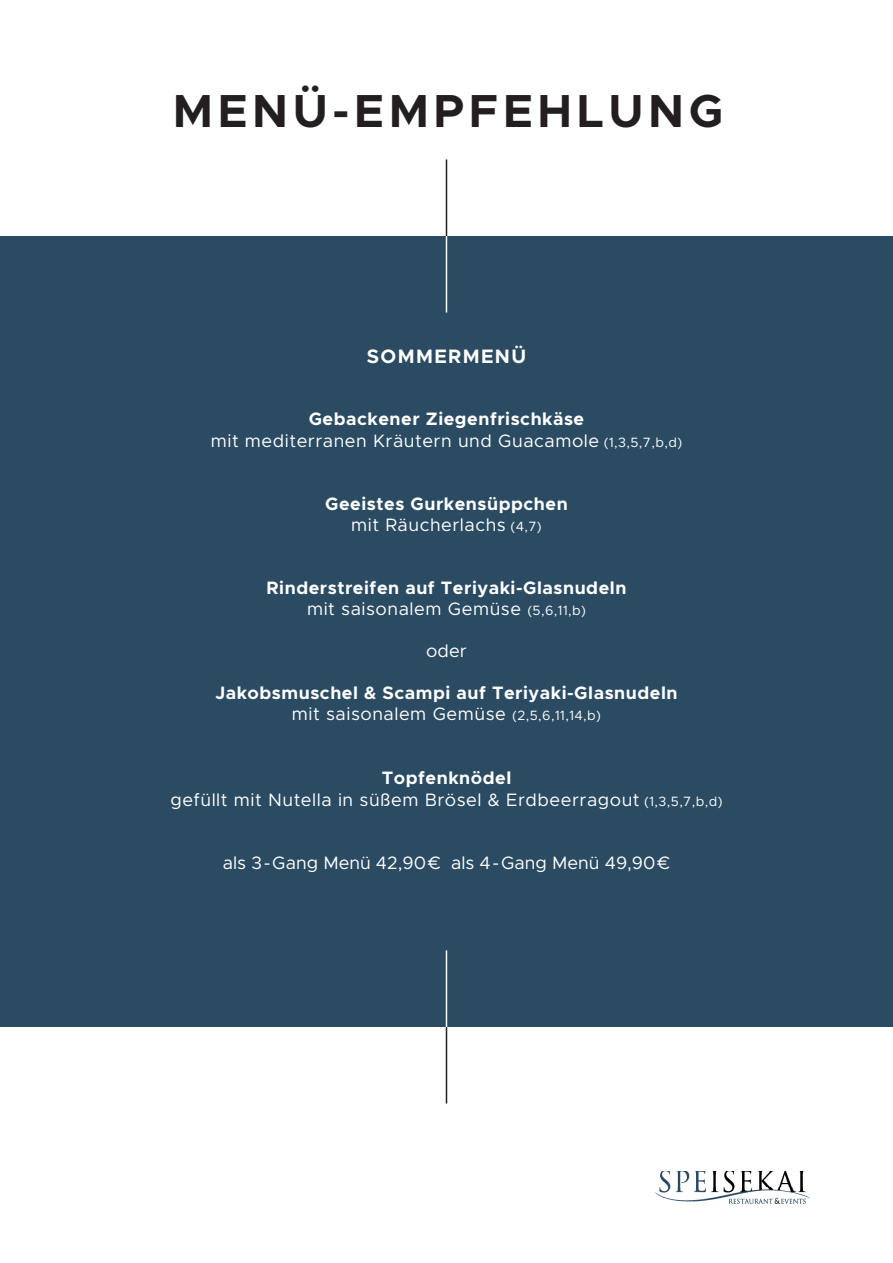
<style>
.page{position:relative;width:893px;height:1263px;background:#fff}
.page>*{position:absolute;margin:0;border:0;box-sizing:border-box;transform-origin:0 0}
.t1{font:700 46.5px "Metropolis";letter-spacing:.1em;color:#231f20}
.t2{font:700 19.5px "Metropolis";letter-spacing:.07em;color:#fff}
.t3{font:700 18px/21px "Metropolis";letter-spacing:.03em;color:#fff;text-align:center}
.t4{font:18px/21.6px "Metropolis";letter-spacing:.03em;color:#fff;text-align:center}
.t5{font:18px "Metropolis";color:#fff}
.s1{font-weight:700}
.s2{font-size:13.5px}
.s3{font-weight:400}
.s4{font-weight:400;font-size:13.5px}
</style>
<div class="page">
<div style="left:0;top:236px;width:893px;height:791px;background:#2a4b62"></div>
<img style="left:655px;top:1171px;width:154px;height:32px">
<hr style="left:446px;top:159px;width:1px;height:77px;background:#231f20">
<hr style="left:446px;top:1027px;width:1px;height:76px;background:#231f20">
<hr style="left:446px;top:236px;width:1px;height:77px;background:#fff">
<hr style="left:446px;top:950px;width:1px;height:77px;background:#fff">
<h1 class="t1" style="left:173px;top:81px;width:552px">MENÜ-EMPFEHLUNG</h1>
<p class="t2" style="left:367px;top:344px;width:161px">SOMMERMENÜ</p>
<p class="t4" style="left:211px;top:408px;width:473px"><span class="s1">Gebackener Ziegenfrischkäse<br></span>mit mediterranen Kräutern und Guacamole <span class="s2">(1,3,5,7,b,d)</span></p>
<p class="t3" style="left:325px;top:493px;width:244px;line-height:21.6px">Geeistes Gurkensüppchen <span class="s3">mit Räucherlachs</span> <span class="s4">(4,7)</span></p>
<p class="t3" style="left:267px;top:578px;width:361px">Rinderstreifen auf Teriyaki-Glasnudeln <span class="s3">mit saisonalem Gemüse</span> <span class="s4">(5,6,11,b)</span></p>
<p class="t4" style="left:426px;top:640px;width:42px">oder</p>
<p class="t3" style="left:215px;top:683px;width:464px">Jakobsmuschel &amp; Scampi auf Teriyaki-Glasnudeln <span class="s3">mit saisonalem Gemüse</span> <span class="s4">(2,5,6,11,14,b)</span></p>
<p class="t4" style="left:170px;top:767px;width:554px"><span class="s1">Topfenknödel<br></span>gefüllt mit Nutella in süßem Brösel &amp; Erdbeerragout <span class="s2">(1,3,5,7,b,d)</span></p>
<p class="t5" style="left:223px;top:851px;width:449px">als 3-Gang Menü 42,90€ als 4-Gang Menü 49,90€</p>
</div>
